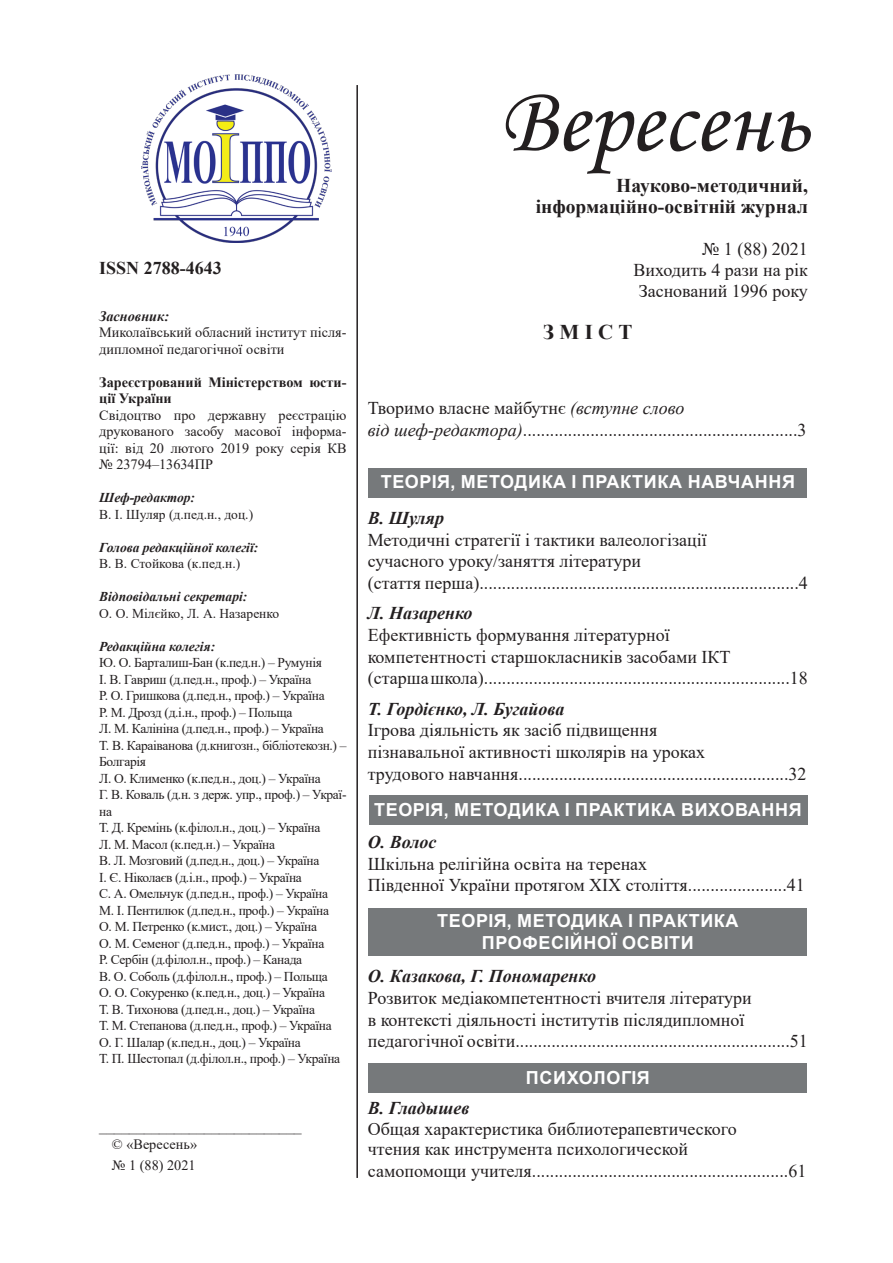
<style>
.page{position:relative;width:893px;height:1263px;background:#fff}
.page>*{position:absolute;margin:0;border:0;box-sizing:border-box;transform-origin:0 0}
.t1{font:94.5px "Monotype Corsiva";color:#231f20}
.t2{font:700 21px "Times New Roman";color:#231f20}
.t3{font:700 19.5px/21px "Times New Roman";color:#231f20;text-align:right}
.t4{font:18px/21.6px "Times New Roman";color:#231f20}
.t5{font:700 18px/21.6px "Arial";letter-spacing:.035em;color:#fff;text-align:center}
.t6{font:italic 700 18px "Times New Roman";color:#231f20}
.t7{font:700 18px "Times New Roman";color:#231f20}
.t8{font:15px "Times New Roman";color:#231f20}
.t9{font:14.25px/16.5px "Times New Roman";color:#231f20}
.t10{font:700 14.25px/16.5px "Times New Roman";color:#231f20}
.t11{font:italic 700 14.25px "Times New Roman";color:#231f20}
.t12{font:13.5px/16.5px "Times New Roman";letter-spacing:-.025em;color:#231f20}
.t13{font:italic 700 13.5px "Times New Roman";color:#231f20}
.t14{font:13.5px "Times New Roman";color:#231f20}
.s1{font-style:italic}
</style>
<div class="page">
<div style="left:368px;top:1063px;width:439px;height:30px;background:#76797b"></div>
<div style="left:369px;top:795px;width:439px;height:30px;background:#76797b"></div>
<div style="left:368px;top:908px;width:439px;height:48px;background:#76797b"></div>
<div style="left:368px;top:468px;width:439px;height:30px;background:#76797b"></div>
<img style="left:141px;top:74px;width:191px;height:169px">
<hr style="left:356px;top:85px;width:2px;height:1093px;background:#231f20">
<p class="t7" style="left:99px;top:255px;width:124px">ISSN 2788-4643</p>
<p class="t11" style="left:99px;top:306px;width:71px">Засновник:</p>
<p class="t9" style="left:99px;top:324px;width:249px">Миколаївський обласний інститут після&shy;дипломної педагогічної освіти</p>
<p class="t10" style="left:99px;top:373px;width:249px">Зареєстрований Міністерством юсти&shy;ції України</p>
<p class="t9" style="left:99px;top:406px;width:249px;text-align:justify">Свідоцтво про державну реєстрацію друкованого засобу масової інформа&shy;ції: від 20 лютого 2019 року серія КВ № 23794–13634ПР</p>
<p class="t13" style="left:99px;top:488px;width:97px">Шеф-редактор:</p>
<p class="t14" style="left:99px;top:505px;width:155px">В. І. Шуляр (д.пед.н., доц.)</p>
<p class="t13" style="left:99px;top:538px;width:161px">Голова редакційної колегії:</p>
<p class="t12" style="left:99px;top:555px;width:143px">В. В. Стойкова (к.пед.н.)</p>
<p class="t13" style="left:99px;top:587px;width:150px">Відповідальні секретарі:</p>
<p class="t14" style="left:99px;top:604px;width:181px">О. О. Мілєйко, Л. А. Назаренко</p>
<p class="t13" style="left:99px;top:637px;width:117px">Редакційна колегія:</p>
<p class="t12" style="left:99px;top:654px;width:249px">Ю. О. Барталиш-Бан (к.пед.н.) – Румунія<br>І. В. Гавриш (д.пед.н., проф.) – Україна<br>Р. О. Гришкова (д.пед.н., проф.) – Україна<br>Р. М. Дрозд (д.і.н., проф.) – Польща<br>Л. М. Калініна (д.пед.н., проф.) – Україна<br>Т. В. Караіванова (д.книгозн., бібліотекозн.) – Болгарія<br>Л. О. Клименко (к.пед.н., доц.) – Україна<br>Г. В. Коваль (д.н. з держ. упр., проф.) – Украї&shy;на<br>Т. Д. Кремінь (к.філол.н., доц.) – Україна<br>Л. М. Масол (к.пед.н.) – Україна<br>В. Л. Мозговий (д.пед.н., доц.) – Україна<br>І. Є. Ніколаєв (д.і.н., проф.) – Україна<br>С. А. Омельчук (д.пед.н., проф.) – Україна<br>М. І. Пентилюк (д.пед.н., проф.) – Україна<br>О. М. Петренко (к.мист., доц.) – Україна<br>О. М. Семеног (д.пед.н., проф.) – Україна<br>Р. Сербін (д.філол.н., проф.) – Канада<br>В. О. Соболь (д.філол.н., проф.) – Польща<br>О. О. Сокуренко (к.пед.н., доц.) – Україна<br>Т. В. Тихонова (д.пед.н., доц.) – Україна<br>Т. М. Степанова (д.пед.н., проф.) – Україна О. Г. Шалар (к.пед.н., доц.) – Україна<br>Т. П. Шестопал (д.філол.н., проф.) – Україна</p>
<p class="t8" style="left:99px;top:1115px;width:204px">___________________________</p>
<p class="t9" style="left:112px;top:1133px;width:87px;line-height:21px">© «Вересень» № 1 (88) 2021</p>
<h1 class="t1" style="left:499px;top:64px;width:310px">Вересень</h1>
<p class="t3" style="left:536px;top:175px;width:274px">Науково-методичний, інформаційно-освітній журнал</p>
<p class="t4" style="left:633px;top:238px;width:176px;line-height:21px;text-align:justify;text-indent:69px">№ 1 (88) 2021<br>Виходить 4 рази на рік Заснований 1996 року</p>
<p class="t2" style="left:543px;top:317px;width:91px">З М І С Т</p>
<p class="t4" style="left:368px;top:397px;width:440px">Творимо власне майбутнє <span class="s1">(вступне слово<br>від шеф-редактора)</span>.............................................................3</p>
<p class="t5" style="left:381px;top:471px;width:416px">ТЕОРІЯ, МЕТОДИКА І ПРАКТИКА НАВЧАННЯ</p>
<p class="t6" style="left:368px;top:505px;width:78px">В. Шуляр</p>
<p class="t4" style="left:368px;top:528px;width:442px">Методичні стратегії і тактики валеологізації<br>сучасного уроку/заняття літератури<br>(стаття перша).......................................................................4</p>
<p class="t6" style="left:368px;top:601px;width:106px">Л. Назаренко</p>
<p class="t4" style="left:368px;top:624px;width:442px">Ефективність формування літературної<br>компетентності старшокласників засобами ІКТ<br>(старша школа)....................................................................18</p>
<p class="t6" style="left:368px;top:696px;width:198px">Т. Гордієнко, Л. Бугайова</p>
<p class="t4" style="left:368px;top:719px;width:440px">Ігрова діяльність як засіб підвищення<br>пізнавальної активності школярів на уроках<br>трудового навчання............................................................32</p>
<p class="t5" style="left:374px;top:799px;width:429px">ТЕОРІЯ, МЕТОДИКА І ПРАКТИКА ВИХОВАННЯ</p>
<p class="t6" style="left:368px;top:829px;width:70px">О. Волос</p>
<p class="t4" style="left:368px;top:852px;width:439px">Шкільна релігійна освіта на теренах<br>Південної України протягом ХІХ століття......................41</p>
<p class="t5" style="left:437px;top:910px;width:303px">ТЕОРІЯ, МЕТОДИКА І ПРАКТИКА<br>ПРОФЕСІЙНОЇ ОСВІТИ</p>
<p class="t6" style="left:368px;top:964px;width:230px">О. Казакова, Г. Пономаренко</p>
<p class="t4" style="left:368px;top:987px;width:442px">Розвиток медіакомпетентності вчителя літератури<br>в контексті діяльності інститутів післядипломної педагогічної освіти.............................................................51</p>
<p class="t5" style="left:526px;top:1067px;width:125px">ПСИХОЛОГІЯ</p>
<p class="t6" style="left:368px;top:1096px;width:103px">В. Гладышев</p>
<p class="t4" style="left:368px;top:1117px;width:440px;line-height:21px">Общая характеристика библиотерапевтического<br>чтения как инструмента психологической<br>самопомощи учителя.........................................................61</p>
</div>
